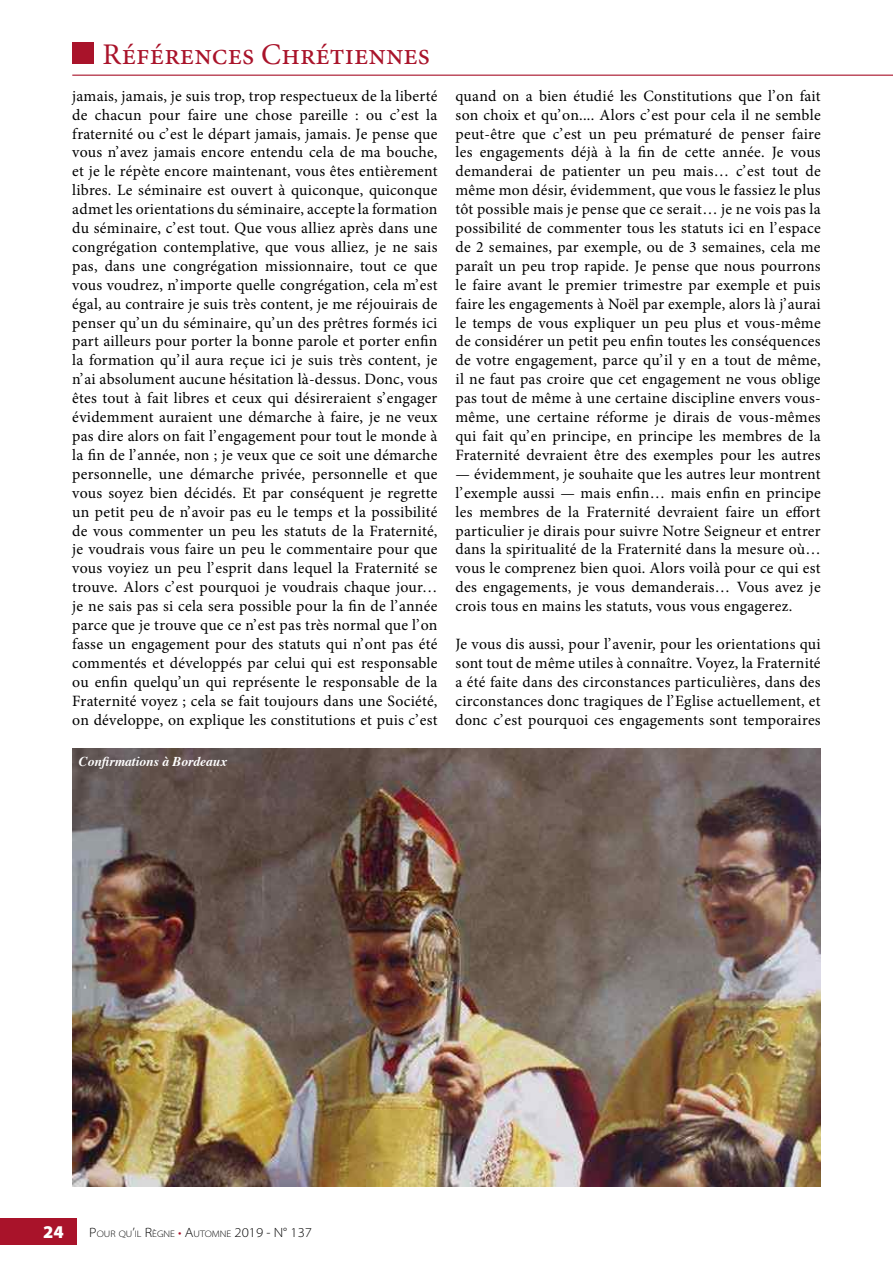
<style>
.page{position:relative;width:893px;height:1263px;background:#fff}
.page>*{position:absolute;margin:0;border:0;box-sizing:border-box;transform-origin:0 0}
.t1{font:30px "Minion Pro";color:#a9132a}
.t2{font:900 18px "Myriad Pro";color:#fff}
.t3{font:15.75px/18.9px "Minion Pro";letter-spacing:.015em;color:#000;text-align:justify}
.t4{font:italic 700 13.5px "Times";color:#fff}
.t5{font:300 semi-expanded 9.45px "Myriad Pro";color:#000}
.s1{font-size:13.5px}
.s2{font-size:13.5px;color:#a9132a}
</style>
<div class="page">
<div style="left:0;top:1218px;width:77px;height:27px;background:#a9132a"></div>
<hr style="left:72px;top:75px;width:821px;height:1px;background:#a9132a">
<div style="left:73px;top:43px;width:21px;height:21px;background:#a9132a"></div>
<img style="left:72px;top:748px;width:749px;height:438px">
<h1 class="t1" style="left:103px;top:35px;width:329px">Références Chrétiennes</h1>
<p class="t3" style="left:72px;top:86px;width:367px">jamais, jamais, je suis trop, trop respectueux de la liberté de chacun pour faire une chose pareille : ou c’est la fraternité ou c’est le départ jamais, jamais. Je pense que vous n’avez jamais encore entendu cela de ma bouche, et je le répète encore maintenant, vous êtes entièrement libres. Le séminaire est ouvert à quiconque, quiconque admet les orientations du séminaire, accepte la formation du séminaire, c’est tout. Que vous alliez après dans une congrégation contemplative, que vous alliez, je ne sais pas, dans une congrégation missionnaire, tout ce que vous voudrez, n’importe quelle congrégation, cela m’est égal, au contraire je suis très content, je me réjouirais de penser qu’un du séminaire, qu’un des prêtres formés ici part ailleurs pour porter la bonne parole et porter enfin la formation qu’il aura reçue ici je suis très content, je n’ai absolument aucune hésitation là-dessus. Donc, vous êtes tout à fait libres et ceux qui désireraient s’engager évidemment auraient une démarche à faire, je ne veux pas dire alors on fait l’engagement pour tout le monde à la fin de l’année, non ; je veux que ce soit une démarche personnelle, une démarche privée, personnelle et que vous soyez bien décidés. Et par conséquent je regrette un petit peu de n’avoir pas eu le temps et la possibilité de vous commenter un peu les statuts de la Fraternité, je voudrais vous faire un peu le commentaire pour que vous voyiez un peu l’esprit dans lequel la Fraternité se trouve. Alors c’est pourquoi je voudrais chaque jour… je ne sais pas si cela sera possible pour la fin de l’année parce que je trouve que ce n’est pas très normal que l’on fasse un engagement pour des statuts qui n’ont pas été commentés et développés par celui qui est responsable ou enfin quelqu’un qui représente le responsable de la Fraternité voyez ; cela se fait toujours dans une Société, on développe, on explique les constitutions et puis c’est</p>
<p class="t3" style="left:455px;top:86px;width:367px">quand on a bien étudié les Constitutions que l’on fait son choix et qu’on.... Alors c’est pour cela il ne semble peut-être que c’est un peu prématuré de penser faire les engagements déjà à la fin de cette année. Je vous demanderai de patienter un peu mais… c’est tout de même mon désir, évidemment, que vous le fassiez le plus tôt possible mais je pense que ce serait… je ne vois pas la possibilité de commenter tous les statuts ici en l’espace de 2 semaines, par exemple, ou de 3 semaines, cela me paraît un peu trop rapide. Je pense que nous pourrons le faire avant le premier trimestre par exemple et puis faire les engagements à Noël par exemple, alors là j’aurai le temps de vous expliquer un peu plus et vous-même de considérer un petit peu enfin toutes les conséquences de votre engagement, parce qu’il y en a tout de même, il ne faut pas croire que cet engagement ne vous oblige pas tout de même à une certaine discipline envers vous&shy;même, une certaine réforme je dirais de vous-mêmes qui fait qu’en principe, en principe les membres de la Fraternité devraient être des exemples pour les autres</p>
<p class="t3" style="left:455px;top:464px;width:367px">— évidemment, je souhaite que les autres leur montrent l’exemple aussi — mais enfin… mais enfin en principe les membres de la Fraternité devraient faire un effort particulier je dirais pour suivre Notre Seigneur et entrer dans la spiritualité de la Fraternité dans la mesure où… vous le comprenez bien quoi. Alors voilà pour ce qui est des engagements, je vous demanderais… Vous avez je crois tous en mains les statuts, vous vous engagerez.</p>
<p class="t3" style="left:455px;top:634px;width:367px">Je vous dis aussi, pour l’avenir, pour les orientations qui sont tout de même utiles à connaître. Voyez, la Fraternité a été faite dans des circonstances particulières, dans des circonstances donc tragiques de l’Eglise actuellement, et donc c’est pourquoi ces engagements sont temporaires</p>
<p class="t4" style="left:79px;top:748px;width:150px">Confirmations à Bordeaux</p>
<p class="t2" style="left:43px;top:1222px;width:22px">24</p>
<p class="t5" style="left:89px;top:1228px;width:224px"><span class="s1">P</span>OUR QU<span class="s1">’</span>IL <span class="s1">R</span>ÈGNE <span class="s2">•</span> <span class="s1">A</span>UTOMNE <span class="s1">2019 - N° 137</span></p>
</div>
